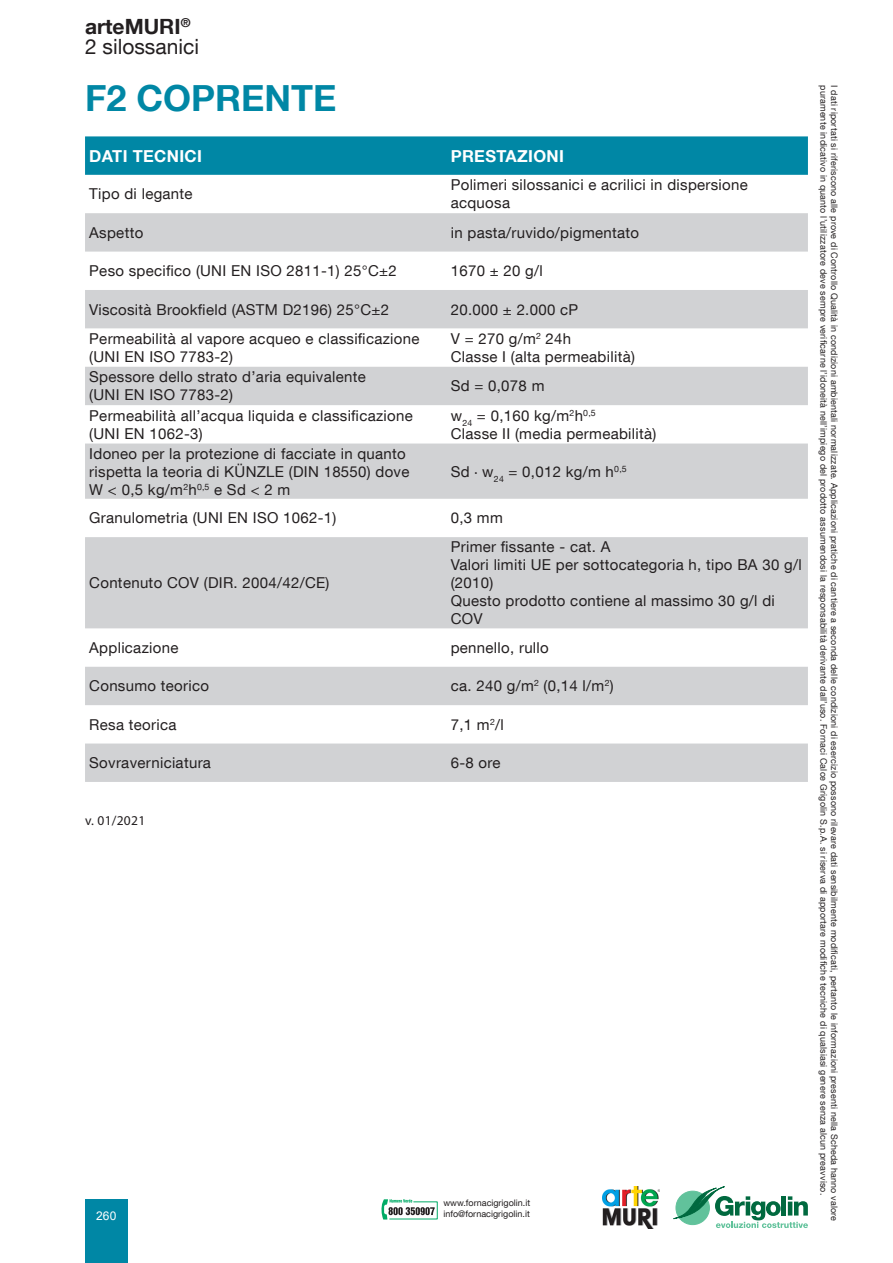
<style>
.page{position:relative;width:893px;height:1263px;background:#fff}
.page>*{position:absolute;margin:0;border:0;box-sizing:border-box;transform-origin:0 0}
.t1{font:700 36px "Helvetica Neue LT Com";color:#0087a5}
.t2{font:21px/19.5px "Helvetica Neue LT Com";color:#231f20}
.TestoScheda{font:700 16.5px "Helvetica Neue LT Com";letter-spacing:.02em;color:#fff}
.TestoScheda-2{font:15px/18px "Helvetica Neue LT Com";letter-spacing:.02em;color:#231f20}
.TestoScheda-3{font:13.5px "Myriad Pro";letter-spacing:.02em;color:#231f20}
.t3{font:12px "Arial";color:#fff}
.t4{font:9px "Helvetica Neue LT Com";letter-spacing:.02em;color:#231f20}
.t5{font:9px "Helvetica Neue LT Com";color:#231f20}
.s1{font-weight:700}
.s2{font-family:"Myriad Pro"}
</style>
<div class="page">
<svg style="left:673px;top:1186px;width:135px;height:42px"></svg>
<img style="left:603px;top:1186px;width:57px;height:42px">
<div style="left:85px;top:1199px;width:43px;height:64px;background:#0087a5"></div>
<svg style="left:381px;top:1199px;width:57px;height:20px"></svg>
<div style="left:85px;top:136px;width:723px;height:39px;background:#0087a5"></div>
<svg style="left:85px;top:213px;width:723px;height:569px;fill:#d1d2d4"></svg>
<h2 class="t2" style="left:85px;top:16px;width:115px"><span class="s1">arteMURI</span><sup>®<br></sup>2 silossanici</h2>
<p class="t1" style="left:85px;top:75px;width:253px">F2 COPRENTE</p>
<p class="TestoScheda" style="left:89px;top:145px;width:114px">DATI TECNICI</p>
<p class="TestoScheda" style="left:451px;top:145px;width:115px">PRESTAZIONI</p>
<p class="TestoScheda-2" style="left:89px;top:185px;width:105px">Tipo di legante</p>
<p class="TestoScheda-2" style="left:451px;top:176px;width:299px">Polimeri silossanici e acrilici in dispersione acquosa</p>
<p class="TestoScheda-2" style="left:89px;top:223px;width:56px">Aspetto</p>
<p class="TestoScheda-2" style="left:451px;top:223px;width:190px">in pasta/ruvido/pigmentato</p>
<p class="TestoScheda-2" style="left:89px;top:261px;width:309px">Peso specifico (UNI EN ISO 2811-1) 25°C±2</p>
<p class="TestoScheda-2" style="left:451px;top:261px;width:94px">1670 ± 20 g/l</p>
<p class="TestoScheda-2" style="left:89px;top:300px;width:301px">Viscosità Brookfield (ASTM D2196) 25°C±2</p>
<p class="TestoScheda-2" style="left:451px;top:300px;width:129px">20.000 ± 2.000 cP</p>
<p class="TestoScheda-2" style="left:89px;top:329px;width:332px">Permeabilità al vapore acqueo e classificazione (UNI EN ISO 7783-2)</p>
<p class="TestoScheda-2" style="left:451px;top:329px;width:122px">V = 270 g/m<sup>2</sup> 24h</p>
<p class="TestoScheda-2" style="left:451px;top:347px;width:186px">Classe I (alta permeabilità)</p>
<p class="TestoScheda-2" style="left:89px;top:368px;width:278px">Spessore dello strato d’aria equivalente</p>
<p class="TestoScheda-2" style="left:89px;top:386px;width:145px">(UNI EN ISO 7783-2)</p>
<p class="TestoScheda-2" style="left:89px;top:406px;width:325px">Permeabilità all’acqua liquida e classificazione</p>
<p class="TestoScheda-2" style="left:89px;top:424px;width:115px">(UNI EN 1062-3)</p>
<p class="TestoScheda-2" style="left:89px;top:444px;width:322px">Idoneo per la protezione di facciate in quanto rispetta la teoria di KÜNZLE (DIN 18550) dove</p>
<p class="TestoScheda-2" style="left:89px;top:480px;width:203px">W &lt; 0,5 kg/m<sup>2</sup>h<sup>0,5</sup> e Sd &lt; 2 m</p>
<p class="TestoScheda-2" style="left:451px;top:377px;width:95px">Sd = 0,078 m</p>
<p class="TestoScheda-2" style="left:451px;top:406px;width:147px">w<sub>24</sub> = 0,160 kg/m<sup>2</sup>h<sup>0,5</sup></p>
<p class="TestoScheda-2" style="left:451px;top:424px;width:207px">Classe II (media permeabilità)</p>
<p class="TestoScheda-2" style="left:451px;top:462px;width:178px">Sd <span class="s2">·</span> w<sub>24</sub> = 0,012 kg/m h<sup>0,5</sup></p>
<p class="TestoScheda-2" style="left:89px;top:509px;width:249px">Granulometria (UNI EN ISO 1062-1)</p>
<p class="TestoScheda-2" style="left:451px;top:509px;width:54px">0,3 mm</p>
<p class="TestoScheda-2" style="left:89px;top:573px;width:242px">Contenuto COV (DIR. 2004/42/CE)</p>
<p class="TestoScheda-2" style="left:451px;top:537px;width:161px">Primer fissante - cat. A</p>
<p class="TestoScheda-2" style="left:451px;top:555px;width:352px">Valori limiti UE per sottocategoria h, tipo BA 30 g/l (2010)</p>
<p class="TestoScheda-2" style="left:451px;top:591px;width:326px">Questo prodotto contiene al massimo 30 g/l di<br>COV</p>
<p class="TestoScheda-2" style="left:89px;top:638px;width:91px">Applicazione</p>
<p class="TestoScheda-2" style="left:451px;top:638px;width:100px">pennello, rullo</p>
<p class="TestoScheda-2" style="left:89px;top:677px;width:121px">Consumo teorico</p>
<p class="TestoScheda-2" style="left:451px;top:677px;width:164px">ca. 240 g/m<sup>2</sup> (0,14 l/m<sup>2</sup>)</p>
<p class="TestoScheda-2" style="left:89px;top:715px;width:89px">Resa teorica</p>
<p class="TestoScheda-2" style="left:451px;top:715px;width:54px">7,1 m<sup>2</sup>/l</p>
<p class="TestoScheda-2" style="left:89px;top:753px;width:123px">Sovraverniciatura</p>
<p class="TestoScheda-2" style="left:451px;top:753px;width:51px">6-8 ore</p>
<p class="TestoScheda-3" style="left:85px;top:812px;width:62px">v. 01/2021</p>
<p class="t5" style="left:443px;top:1197px;width:88px">www.fornacigrigolin.it</p>
<p class="t3" style="left:96px;top:1207px;width:22px">260</p>
<p class="t5" style="left:443px;top:1208px;width:88px">info@fornacigrigolin.it</p>
<p class="t4" style="left:829px;top:85px;width:1112px;rotate:90deg">puramente indicativo in quanto l’utilizzatore deve sempre verificarne l’idoneità nell’impiego del prodotto assumendosi la responsabilità derivante dall’uso. Fornaci Calce Grigolin S.p.A. si riserva di apportare modifiche tecniche di qualsiasi genere senza alcun preavviso.</p>
<p class="t4" style="left:840px;top:85px;width:1138px;rotate:90deg">I dati riportati si riferiscono alle prove di Controllo Qualità in condizioni ambientali normalizzate. Applicazioni pratiche di cantiere a seconda delle condizioni di esercizio possono rilevare dati sensibilmente modificati, pertanto le informazioni presenti nella Scheda hanno valore</p>
</div>
